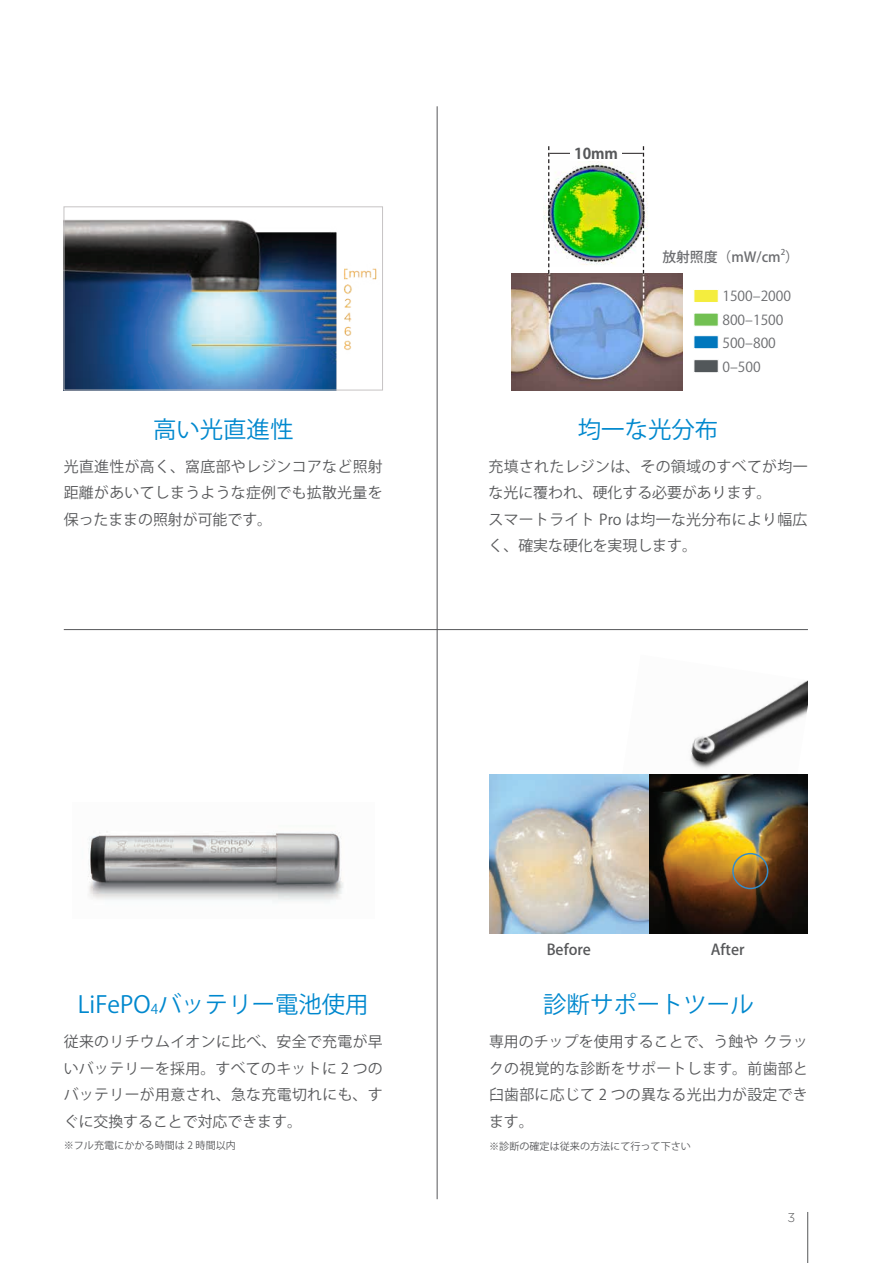
<style>
.page{position:relative;width:893px;height:1263px;background:#fff}
.page>*{position:absolute;margin:0;border:0;box-sizing:border-box;transform-origin:0 0}
.t1{font:23.4px "Koz Go Pro";color:#0088ce}
.t2{font:14.85px/26.5px "Koz Go Pro";letter-spacing:.02em;color:#57585a;text-align:justify}
.t3{font:500 14.85px "Koz Go Pro";color:#57585a}
.t4{font:700 14.85px "Koz Go Pro";color:#57585a}
.t5{font:13.8px "Koz Go Pro";color:#6c6d70}
.t6{font:500 13.8px "Koz Go Pro";color:#6c6d70}
.t7{font:300 12.75px "Gotham";color:#57585a}
.t8{font:10.05px "Koz Go Pro";color:#57585a}
.t9{font:500 8.1px "Koz Go Pro";color:#6c6d70}
.s1{font-size:13.65px}
</style>
<div class="page">
<hr style="left:807px;top:1212px;width:1px;height:51px;background:#57585a">
<hr style="left:437px;top:106px;width:1px;height:1093px;background:#57585a">
<hr style="left:64px;top:629px;width:744px;height:1px;background:#57585a">
<img style="left:690px;top:680px;width:118px;height:89px">
<img style="left:66px;top:219px;width:311px;height:169px">
<div style="left:64px;top:207px;width:319px;height:183px;border:1px solid #c6c3c4"></div>
<img style="left:489px;top:774px;width:319px;height:159px">
<div style="left:732px;top:853px;width:36px;height:36px;border:1px solid #348cc9;border-radius:50%"></div>
<img style="left:512px;top:274px;width:170px;height:116px">
<img style="left:543px;top:161px;width:105px;height:106px">
<svg style="left:548px;top:146px;width:1px;height:128px"></svg>
<svg style="left:643px;top:146px;width:1px;height:128px"></svg>
<div style="left:694px;top:313px;width:24px;height:13px;background:#72c052"></div>
<div style="left:694px;top:335px;width:24px;height:14px;background:#0077bd;border:1px solid #fff"></div>
<div style="left:694px;top:289px;width:24px;height:14px;background:#f4ed3e;border:1px solid #fff"></div>
<div style="left:694px;top:359px;width:24px;height:14px;background:#52575a;border:1px solid #fff"></div>
<hr style="left:549px;top:153px;width:94px;height:1px;background:#231f20">
<div style="left:571px;top:146px;width:51px;height:15px;background:#fff"></div>
<img style="left:88px;top:831px;width:255px;height:71px">
<p class="t1" style="left:153px;top:414px;width:142px">高い光直進性</p>
<p class="t2" style="left:64px;top:453px;width:320px">光直進性が高く、窩底部やレジンコアなど照射距離があいてしまうような症例でも拡散光量を保ったままの照射が可能です。</p>
<p class="t4" style="left:574px;top:144px;width:45px">10mm</p>
<p class="t9" style="left:781px;top:247px;width:6px">2</p>
<p class="t5" style="left:722px;top:287px;width:70px">1500–2000</p>
<p class="t5" style="left:722px;top:311px;width:63px">800–1500</p>
<p class="t5" style="left:722px;top:334px;width:55px">500–800</p>
<p class="t5" style="left:722px;top:358px;width:40px">0–500</p>
<p class="t6" style="left:662px;top:248px;width:138px">放射照度（mW/cm ）</p>
<p class="t1" style="left:578px;top:414px;width:142px">均一な光分布</p>
<p class="t2" style="left:489px;top:453px;width:320px">充填されたレジンは、その領域のすべてが均一な光に覆われ、硬化する必要があります。</p>
<p class="t2" style="left:489px;top:507px;width:320px">スマートライト Pro は均一な光分布により幅広く、確実な硬化を実現します。</p>
<p class="t1" style="left:78px;top:989px;width:292px">LiFePO<span class="s1">4</span>バッテリー電池使用</p>
<p class="t2" style="left:64px;top:1029px;width:320px">従来のリチウムイオンに比べ、安全で充電が早いバッテリーを採用。すべてのキットに 2 つのバッテリーが用意され、急な充電切れにも、すぐに交換することで対応できます。</p>
<p class="t8" style="left:64px;top:1139px;width:174px">※フル充電にかかる時間は 2 時間以内</p>
<p class="t3" style="left:547px;top:939px;width:46px">Before</p>
<p class="t3" style="left:711px;top:939px;width:35px">After</p>
<p class="t1" style="left:543px;top:989px;width:212px">診断サポートツール</p>
<p class="t2" style="left:489px;top:1029px;width:320px">専用のチップを使用することで、う蝕や クラックの視覚的な診断をサポートします。前歯部と臼歯部に応じて 2 つの異なる光出力が設定できます。</p>
<p class="t8" style="left:489px;top:1140px;width:203px">※診断の確定は従来の方法にて行って下さい</p>
<p class="t7" style="left:787px;top:1209px;width:9px">3</p>
</div>
